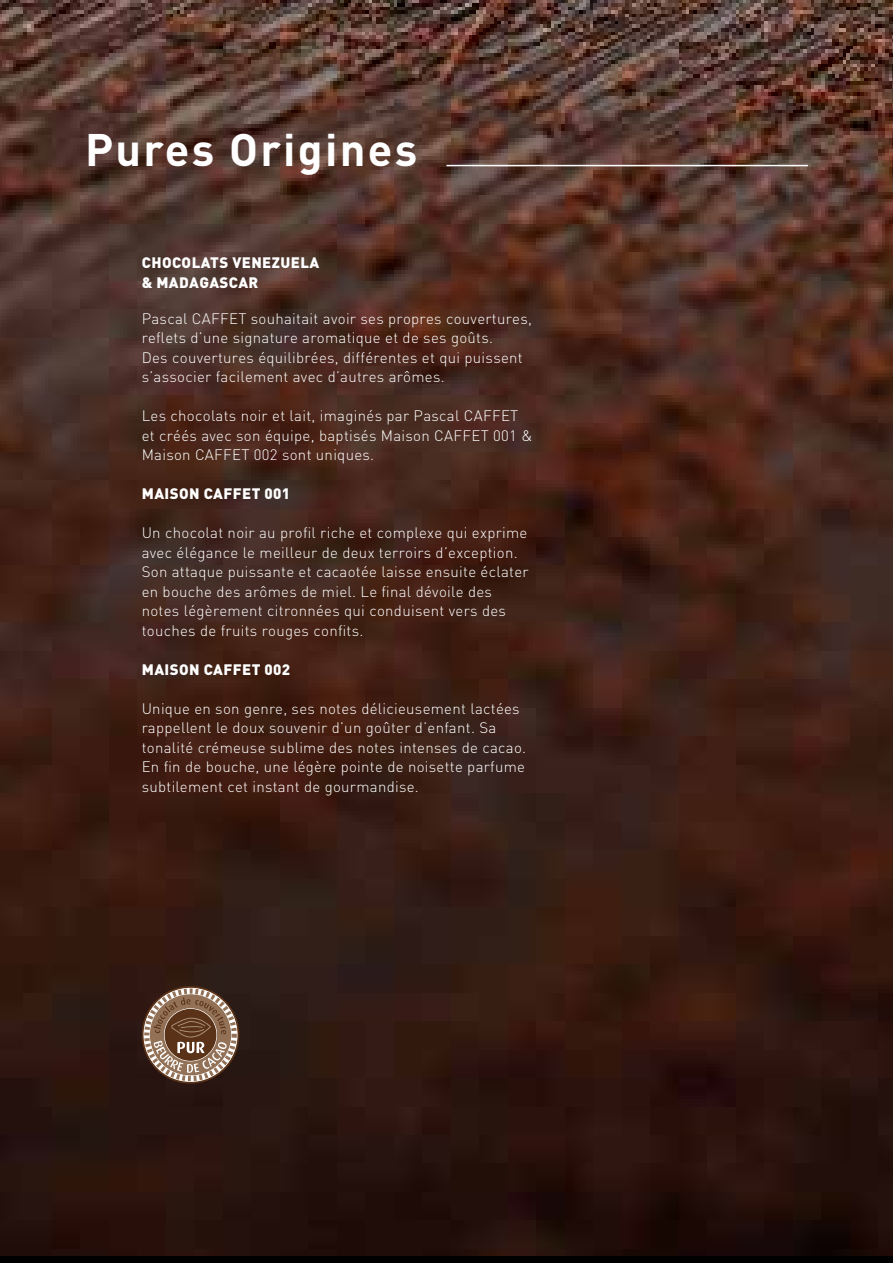
<style>
.page{position:relative;width:893px;height:1263px;background:#fff}
.page>*{position:absolute;margin:0;border:0;box-sizing:border-box;transform-origin:0 0}
.t1{font:700 45px "DIN Pro";letter-spacing:.05em;color:#fff}
.t2{font:300 15px/19.5px "DIN Pro";letter-spacing:.02em;color:#fff}
.t3{font:900 15px/19.5px "DIN Pro";letter-spacing:.03em;color:#fff}
</style>
<div class="page">
<img style="left:0;top:0;width:893px;height:1255px">
<hr style="left:446px;top:165px;width:362px;height:1px;background:#fff">
<svg style="left:142px;top:986px;width:97px;height:98px;background:#806655"></svg>
<h1 class="t1" style="left:85px;top:119px;width:334px">Pures Origines</h1>
<p class="t3" style="left:142px;top:253px;width:179px">CHOCOLATS VENEZUELA &amp; MADAGASCAR</p>
<p class="t2" style="left:142px;top:308px;width:392px">Pascal CAFFET souhaitait avoir ses propres couvertures, reflets d’une signature aromatique et de ses goûts.<br>Des couvertures équilibrées, différentes et qui puissent s’associer facilement avec d’autres arômes.</p>
<p class="t2" style="left:142px;top:406px;width:392px">Les chocolats noir et lait, imaginés par Pascal CAFFET et créés avec son équipe, baptisés Maison CAFFET 001 &amp;<br>Maison CAFFET 002 sont uniques.</p>
<p class="t3" style="left:142px;top:484px;width:150px">MAISON CAFFET 001</p>
<p class="t2" style="left:142px;top:523px;width:388px">Un chocolat noir au profil riche et complexe qui exprime avec élégance le meilleur de deux terroirs d’exception.<br>Son attaque puissante et cacaotée laisse ensuite éclater en bouche des arômes de miel. Le final dévoile des notes légèrement citronnées qui conduisent vers des touches de fruits rouges confits.</p>
<p class="t3" style="left:142px;top:659px;width:150px">MAISON CAFFET 002</p>
<p class="t2" style="left:142px;top:698px;width:386px">Unique en son genre, ses notes délicieusement lactées rappellent le doux souvenir d’un goûter d’enfant. Sa tonalité crémeuse sublime des notes intenses de cacao.<br>En fin de bouche, une légère pointe de noisette parfume subtilement cet instant de gourmandise.</p>
</div>
